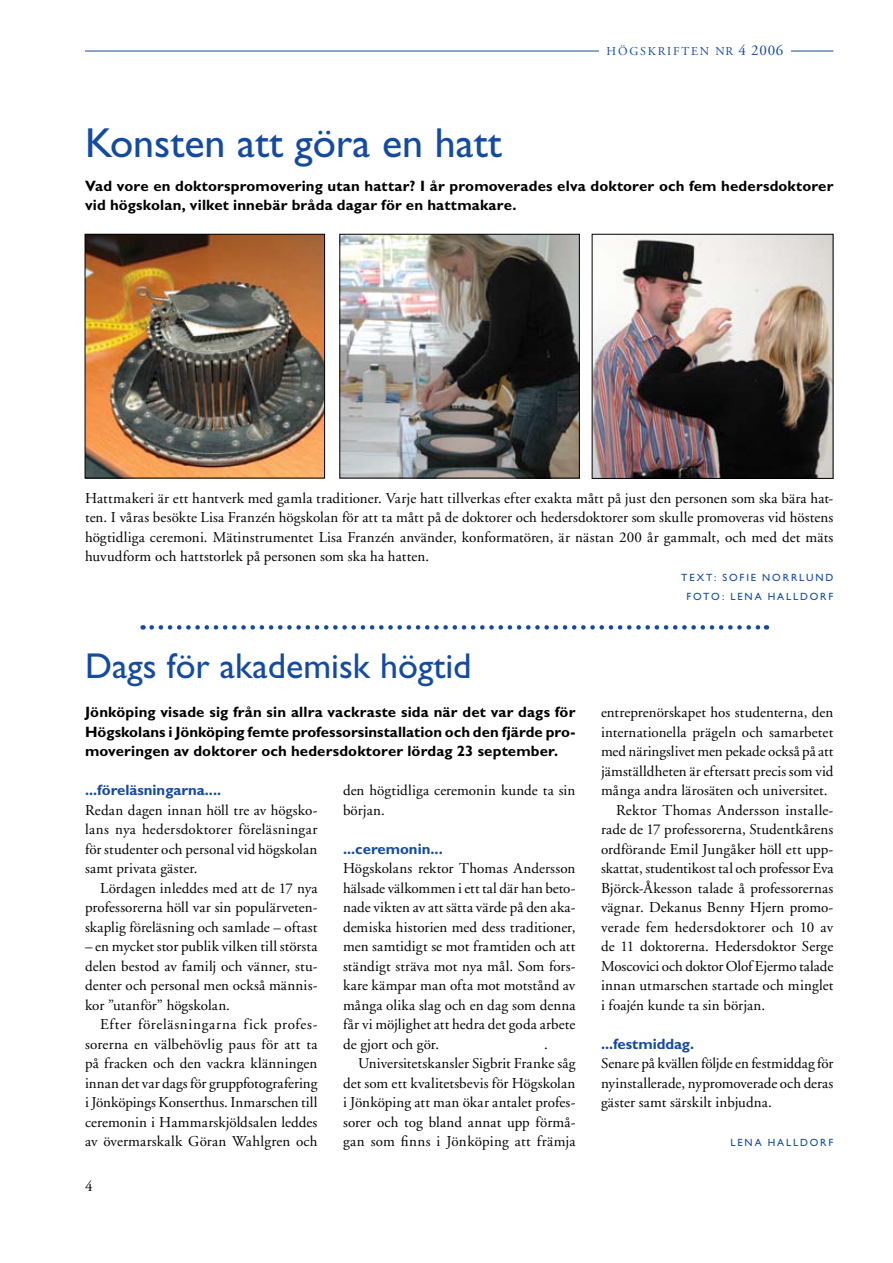
<style>
.page{position:relative;width:893px;height:1263px;background:#fff}
.page>*{position:absolute;margin:0;border:0;box-sizing:border-box;transform-origin:0 0}
.t1{font:42px "Gill Sans";color:#144ba0}
.t2{font:36px "Gill Sans";color:#144ba0}
.t3{font:15px/19.5px "Adobe Garamond";letter-spacing:.005em;color:#000;text-align:justify}
.t4{font:700 15px/19.5px "Gill Sans";letter-spacing:.01em;color:#000}
.t5{font:700 15px "Gill Sans";color:#144ba0}
.t6{font:12px "Adobe Garamond";letter-spacing:.15em;color:#144ba0}
.t7{font:10.5px/19.5px "Gill Sans";letter-spacing:.18em;color:#144ba0;text-align:center}
.s1{font-size:15px}
</style>
<div class="page">
<hr style="left:85px;top:51px;width:748px;height:1px;background:#144ba0">
<div style="left:599px;top:44px;width:192px;height:20px;background:#fff"></div>
<img style="left:341px;top:236px;width:237px;height:240px">
<div style="left:339px;top:234px;width:241px;height:244px;border:1px solid #000"></div>
<img style="left:87px;top:236px;width:236px;height:240px">
<div style="left:85px;top:234px;width:240px;height:244px;border:1px solid #000"></div>
<img style="left:594px;top:236px;width:237px;height:241px">
<div style="left:592px;top:234px;width:241px;height:245px;border:1px solid #000"></div>
<svg style="left:152px;top:625px;width:615px;height:5px"></svg>
<h1 class="t1" style="left:85px;top:118px;width:418px">Konsten att göra en hatt</h1>
<p class="t6" style="left:607px;top:44px;width:178px">HÖGSKRIFTEN NR <span class="s1">4 2006</span></p>
<p class="t4" style="left:85px;top:176px;width:750px">Vad vore en doktorspromovering utan hattar? I år promoverades elva doktorer och fem hedersdoktorer vid högskolan, vilket innebär bråda dagar för en hattmakare.</p>
<p class="t3" style="left:85px;top:488px;width:750px">Hattmakeri är ett hantverk med gamla traditioner. Varje hatt tillverkas efter exakta mått på just den personen som ska bära hat&shy;ten. I våras besökte Lisa Franzén högskolan för att ta mått på de doktorer och hedersdoktorer som skulle promoveras vid höstens högtidliga ceremoni. Mätinstrumentet Lisa Franzén använder, konformatören, är nästan 200 år gammalt, och med det mäts huvudform och hattstorlek på personen som ska ha hatten.</p>
<h2 class="t2" style="left:85px;top:645px;width:388px">Dags för akademisk högtid</h2>
<p class="t4" style="left:85px;top:702px;width:492px;text-align:justify">Jönköping visade sig från sin allra vackraste sida när det var dags för Högskolans i Jönköping femte professorsinstallation och den fjärde pro&shy;moveringen av doktorer och hedersdoktorer lördag 23 september.</p>
<p class="t5" style="left:85px;top:781px;width:138px">...föreläsningarna....</p>
<p class="t3" style="left:85px;top:800px;width:234px">Redan dagen innan höll tre av högsko&shy;lans nya hedersdoktorer föreläsningar för studenter och personal vid högskolan samt privata gäster.</p>
<p class="t3" style="left:85px;top:878px;width:234px;text-indent:15px">Lördagen inleddes med att de 17 nya professorerna höll var sin populärveten&shy;skaplig föreläsning och samlade – oftast</p>
<p class="t3" style="left:85px;top:937px;width:234px">– en mycket stor publik vilken till största delen bestod av familj och vänner, stu&shy;denter och personal men också männis&shy;kor ”utanför” högskolan.</p>
<p class="t3" style="left:85px;top:1015px;width:234px;text-indent:15px">Efter föreläsningarna fick profes&shy;sorerna en välbehövlig paus för att ta på fracken och den vackra klänningen innan det var dags för gruppfotografering i Jönköpings Konserthus. Inmarschen till ceremonin i Hammarskjöldsalen leddes av övermarskalk Göran Wahlgren och</p>
<p class="t3" style="left:343px;top:781px;width:234px">den högtidliga ceremonin kunde ta sin början.</p>
<p class="t5" style="left:343px;top:840px;width:101px">...ceremonin...</p>
<p class="t3" style="left:343px;top:859px;width:234px">Högskolans rektor Thomas Andersson hälsade välkommen i ett tal där han beto&shy;nade vikten av att sätta värde på den aka&shy;demiska historien med dess traditioner, men samtidigt se mot framtiden och att ständigt sträva mot nya mål. Som fors&shy;kare kämpar man ofta mot motstånd av många olika slag och en dag som denna får vi möjlighet att hedra det goda arbete de gjort och gör.</p>
<p class="t3" style="left:544px;top:1034px;width:5px">.</p>
<p class="t3" style="left:358px;top:1054px;width:219px">Universitetskansler Sigbrit Franke såg</p>
<p class="t3" style="left:343px;top:1073px;width:234px">det som ett kvalitetsbevis för Högskolan</p>
<p class="t3" style="left:343px;top:1093px;width:234px">i Jönköping att man ökar antalet profes-</p>
<p class="t3" style="left:343px;top:1112px;width:234px">sorer och tog bland annat upp förmå-</p>
<p class="t3" style="left:343px;top:1132px;width:234px">gan som finns i Jönköping att främja</p>
<p class="t7" style="left:681px;top:567px;width:154px">TEXT: SOFIE NORRLUND<br>FOTO: LENA HALLDORF</p>
<p class="t3" style="left:601px;top:703px;width:234px">entreprenörskapet hos studenterna, den</p>
<p class="t3" style="left:601px;top:722px;width:234px">internationella prägeln och samarbetet</p>
<p class="t3" style="left:601px;top:742px;width:234px">med näringslivet men pekade också på att</p>
<p class="t3" style="left:601px;top:761px;width:234px">jämställdheten är eftersatt precis som vid</p>
<p class="t3" style="left:601px;top:781px;width:228px">många andra lärosäten och universitet.</p>
<p class="t3" style="left:616px;top:800px;width:219px">Rektor Thomas Andersson installe-</p>
<p class="t3" style="left:601px;top:820px;width:234px">rade de 17 professorerna, Studentkårens</p>
<p class="t3" style="left:601px;top:839px;width:234px">ordförande Emil Jungåker höll ett upp-</p>
<p class="t3" style="left:601px;top:859px;width:234px">skattat, studentikost tal och professor Eva</p>
<p class="t3" style="left:601px;top:878px;width:234px">Björck-Åkesson talade å professorernas</p>
<p class="t3" style="left:601px;top:898px;width:234px">vägnar. Dekanus Benny Hjern promo-</p>
<p class="t3" style="left:601px;top:917px;width:234px">verade fem hedersdoktorer och 10 av</p>
<p class="t3" style="left:601px;top:937px;width:234px">de 11 doktorerna. Hedersdoktor Serge</p>
<p class="t3" style="left:601px;top:956px;width:234px">Moscovici och doktor Olof Ejermo talade</p>
<p class="t3" style="left:601px;top:976px;width:234px">innan utmarschen startade och minglet</p>
<p class="t3" style="left:601px;top:995px;width:166px">i foajén kunde ta sin början.</p>
<p class="t5" style="left:601px;top:1035px;width:95px">...festmiddag.</p>
<p class="t3" style="left:601px;top:1054px;width:234px">Senare på kvällen följde en festmiddag för nyinstallerade, nypromoverade och deras gäster samt särskilt inbjudna.</p>
<p class="t7" style="left:730px;top:1133px;width:16px">Lena</p>
<p class="t7" style="left:768px;top:1133px;width:19px">Halldorf</p>
</div>
